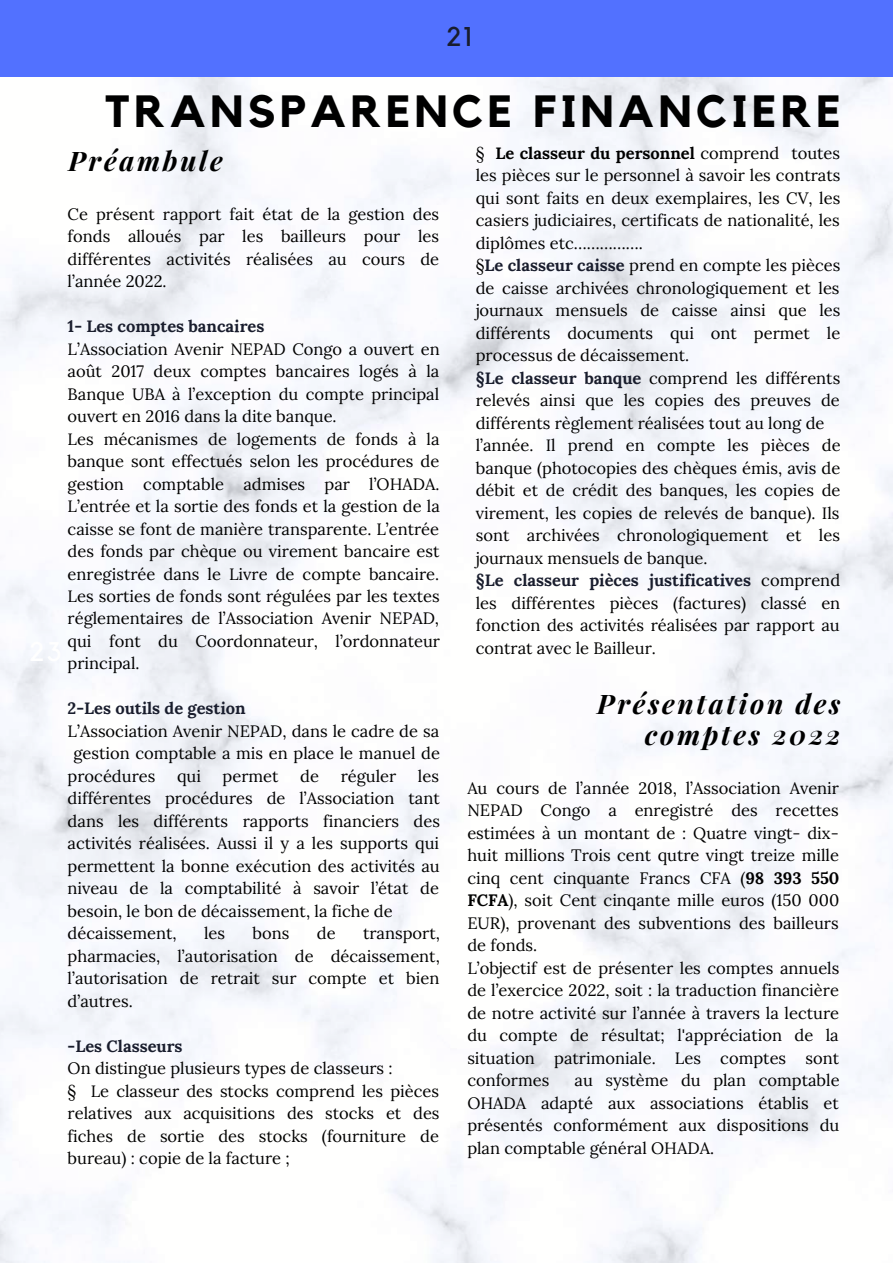
<style>
.page{position:relative;width:893px;height:1264px;background:#fff}
.page>*{position:absolute;margin:0;border:0;box-sizing:border-box;transform-origin:0 0}
.t1{font:700 45px "Kollektif";letter-spacing:.1em;color:#000}
.t2{font:italic 700 27px/31.5px "Playfair Display";letter-spacing:.1em;color:#000;text-align:right}
.t3{font:27px "Kollektif";color:#191d2d}
.t4{font:16.5px/22.5px "Lora";color:#000}
.t5{font:700 16.5px "Lora";color:#191d2d}
.s1{font-weight:700}
.s2{font-weight:700;color:#191d2d}
</style>
<div class="page">
<img style="left:0;top:76px;width:892px;height:1186px">
<div style="left:0;top:0;width:892px;height:76px;background:#5271ff"></div>
<h2 class="t3" style="left:437px;top:29px;width:37px">2121</h2>
<h1 class="t1" style="left:105px;top:91px;width:737px">TRANSPARENCE FINANCIERE</h1>
<h2 class="t2" style="left:69px;top:144px;width:156px">Préambule</h2>
<p class="t4" style="left:68px;top:202px;width:373px;text-align:justify">Ce présent rapport fait état de la gestion des fonds alloués par les bailleurs pour les différentes activités réalisées au cours de l’année 2022.</p>
<p class="t5" style="left:68px;top:315px;width:198px">1- Les comptes bancaires</p>
<p class="t4" style="left:68px;top:337px;width:374px">L’Association Avenir NEPAD Congo a ouvert en août 2017 deux comptes bancaires logés à la Banque UBA à l’exception du compte principal ouvert en 2016 dans la dite banque.<br>Les mécanismes de logements de fonds à la banque sont effectués selon les procédures de gestion comptable admises par l’OHADA.<br>L’entrée et la sortie des fonds et la gestion de la caisse se font de manière transparente. L’entrée des fonds par chèque ou virement bancaire est enregistrée dans le Livre de compte bancaire.<br>Les sorties de fonds sont régulées par les textes réglementaires de l’Association Avenir NEPAD, qui font du Coordonnateur, l’ordonnateur principal.</p>
<p class="t5" style="left:68px;top:698px;width:179px">2-Les outils de gestion</p>
<p class="t4" style="left:68px;top:719px;width:373px">L’Association Avenir NEPAD, dans le cadre de sa</p>
<p class="t4" style="left:73px;top:742px;width:368px">gestion comptable a mis en place le manuel de</p>
<p class="t4" style="left:68px;top:764px;width:89px">procédures</p>
<p class="t4" style="left:177px;top:764px;width:25px">qui</p>
<p class="t4" style="left:223px;top:764px;width:57px">permet</p>
<p class="t4" style="left:300px;top:764px;width:20px">de</p>
<p class="t4" style="left:341px;top:764px;width:57px">réguler</p>
<p class="t4" style="left:475px;top:141px;width:366px">§ <span class="s1">Le classeur du personnel</span> comprend toutes les pièces sur le personnel à savoir les contrats qui sont faits en deux exemplaires, les CV, les casiers judiciaires, certificats de nationalité, les diplômes etc…………….<br>§<span class="s2">Le classeur caisse</span> prend en compte les pièces de caisse archivées chronologiquement et les journaux mensuels de caisse ainsi que les différents documents qui ont permet le processus de décaissement.<br><span class="s2">§Le classeur banque</span> comprend les différents relevés ainsi que les copies des preuves de différents règlement réalisées tout au long de l’année. Il prend en compte les pièces de banque (photocopies des chèques émis, avis de débit et de crédit des banques, les copies de virement, les copies de relevés de banque). Ils sont archivées chronologiquement et les journaux mensuels de banque.<br><span class="s2">§Le classeur pièces justificatives</span> comprend les différentes pièces (factures) classé en fonction des activités réalisées par rapport au contrat avec le Bailleur.</p>
<h2 class="t2" style="left:597px;top:686px;width:245px">Présentation des comptes 2022</h2>
<p class="t4" style="left:467px;top:776px;width:373px">Au cours de l’année 2018, l’Association Avenir NEPAD Congo a enregistré des recettes estimées à un montant de : Quatre vingt- dix&shy;huit millions Trois cent qutre vingt treize mille cinq cent cinquante Francs CFA (<span class="s1">98 393 550<br>FCFA</span>), soit Cent cinqante mille euros (150 000<br>EUR), provenant des subventions des bailleurs de fonds.<br>L’objectif est de présenter les comptes annuels de l’exercice 2022, soit : la traduction financière de notre activité sur l’année à travers la lecture du compte de résultat; l'appréciation de la situation patrimoniale. Les comptes sont conformes</p>
<p class="t4" style="left:68px;top:764px;width:374px;text-indent:350px">les différentes procédures de l’Association tant dans les différents rapports financiers des activités réalisées. Aussi il y a les supports qui permettent la bonne exécution des activités au niveau de la comptabilité à savoir l’état de besoin, le bon de décaissement, la fiche de décaissement,</p>
<p class="t4" style="left:204px;top:922px;width:23px">les</p>
<p class="t4" style="left:252px;top:922px;width:38px">bons</p>
<p class="t4" style="left:317px;top:922px;width:20px">de</p>
<p class="t4" style="left:68px;top:922px;width:374px;text-align:justify;text-indent:295px">transport, pharmacies, l’autorisation de décaissement, l’autorisation de retrait sur compte et bien d’autres.</p>
<p class="t5" style="left:68px;top:1035px;width:116px">-Les Classeurs</p>
<p class="t4" style="left:68px;top:1057px;width:373px">On distingue plusieurs types de classeurs :<br>§ Le classeur des stocks comprend les pièces relatives aux acquisitions des stocks et des fiches de sortie des stocks (fourniture de bureau) : copie de la facture ;</p>
<p class="t4" style="left:467px;top:1068px;width:374px;text-align:justify;text-indent:107px">au système du plan comptable OHADA adapté aux associations établis et présentés conformément aux dispositions du plan comptable général OHADA.</p>
</div>
